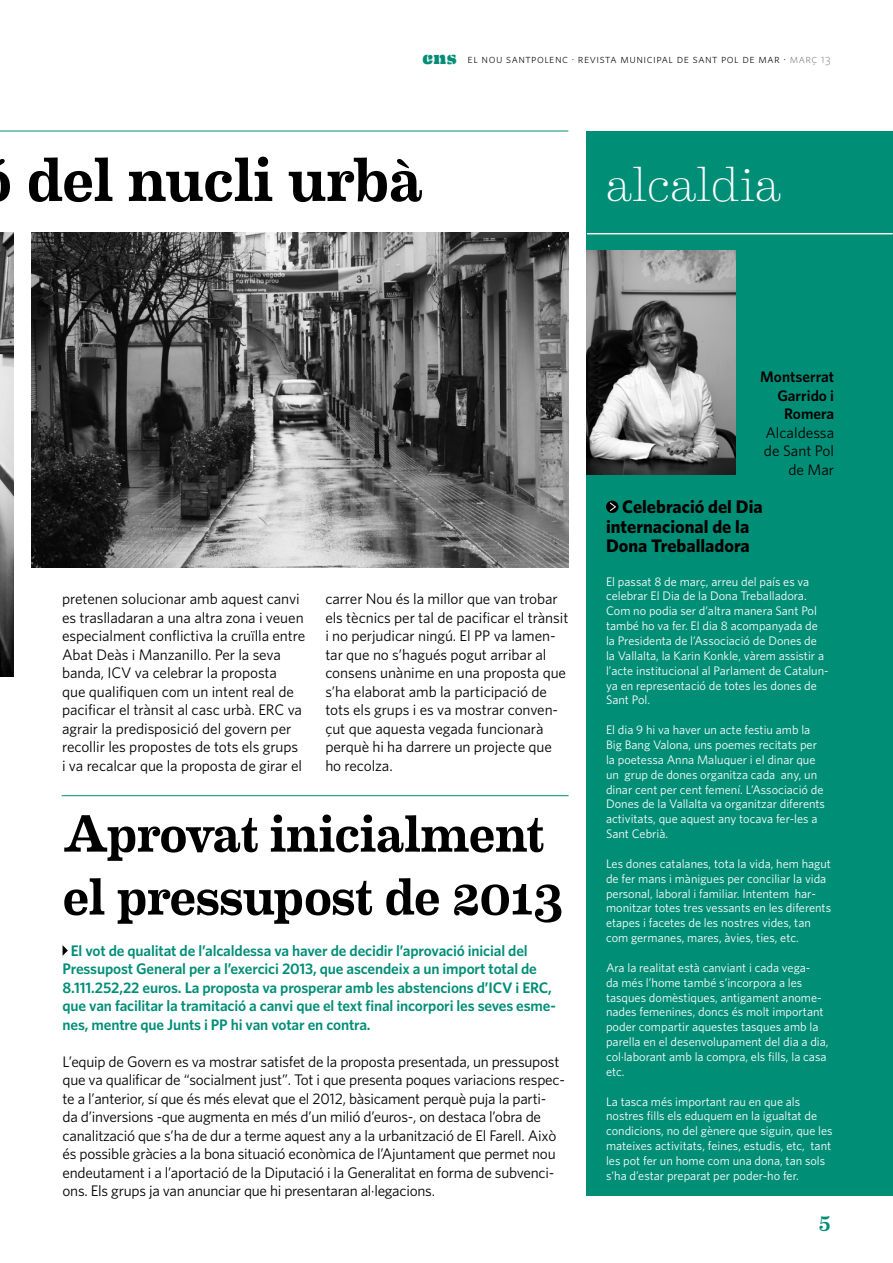
<style>
.page{position:relative;width:893px;height:1263px;background:#fff}
.page>*{position:absolute;margin:0;border:0;box-sizing:border-box;transform-origin:0 0}
.t1{font:500 62.7px "Eames Century Modern";letter-spacing:-.01em;color:#000}
.t2{font:500 52.5px/62.8px "Eames Century Modern";letter-spacing:-.015em;color:#000}
.t3{font:100 49.5px "Eames Century Modern";letter-spacing:-.01em;color:#fff}
.t4{font:500 20.4px "Eames Century Modern";color:#008e77}
.t5{font:700 18.15px/19.6px "Whitney";color:#000}
.t6{font:15.3px/18.5px "Whitney";letter-spacing:-.015em;color:#000}
.t7{font:600 15.3px/18.5px "Whitney";letter-spacing:-.01em;color:#008e77}
.t8{font:600 15.3px/18.5px "Whitney";color:#000;text-align:right}
.t9{font:12.45px/14.9px "Whitney";color:#fff}
.t10{font:12.15px "Whitney Light SC";letter-spacing:.04em;color:#000}
.s1{font-family:"Eames Century Modern Stencil";font-size:18.9px;color:#008e77}
.s2{color:#808284}
</style>
<div class="page">
<img style="left:0;top:233px;width:13px;height:444px">
<hr style="left:0;top:131px;width:568px;height:1px;background:#008e77">
<div style="left:587px;top:131px;width:305px;height:1065px;background:#008e77"></div>
<hr style="left:587px;top:233px;width:305px;height:1px;background:#fff">
<div style="left:606px;top:501px;width:12px;height:12px;background:#000;border-radius:50%"></div>
<svg style="left:610px;top:503px;width:6px;height:8px"></svg>
<img style="left:587px;top:250px;width:148px;height:224px">
<hr style="left:62px;top:795px;width:506px;height:1px;background:#008e77">
<img style="left:32px;top:233px;width:536px;height:334px">
<svg style="left:63px;top:945px;width:5px;height:11px"></svg>
<p class="t10" style="left:422px;top:54px;width:409px"><span class="s1">ens</span> el nou santpolenc · revista municipal de sant pol de mar · <span class="s2">març 13</span></p>
<h1 class="t1" style="left:26px;top:156px;width:398px">del nucli urbà</h1>
<h3 class="t3" style="left:606px;top:155px;width:176px">alcaldia</h3>
<p class="t6" style="left:62px;top:590px;width:244px">pretenen solucionar amb aquest canvi es traslladaran a una altra zona i veuen especialment conflictiva la cruïlla entre Abat Deàs i Manzanillo. Per la seva banda, ICV va celebrar la proposta<br>que qualifiquen com un intent real de pacificar el trànsit al casc urbà. ERC va agrair la predisposició del govern per recollir les propostes de tots els grups i va recalcar que la proposta de girar el</p>
<p class="t6" style="left:325px;top:591px;width:244px">carrer Nou és la millor que van trobar els tècnics per tal de pacificar el trànsit i no perjudicar ningú. El PP va lamen&shy;tar que no s’hagués pogut arribar al consens unànime en una proposta que s’ha elaborat amb la participació de tots els grups i es va mostrar conven&shy;çut que aquesta vegada funcionarà perquè hi ha darrere un projecte que ho recolza.</p>
<h2 class="t2" style="left:63px;top:807px;width:502px">Aprovat inicialment el pressupost de 2013</h2>
<p class="t7" style="left:63px;top:942px;width:494px;text-indent:8px">El vot de qualitat de l’alcaldessa va haver de decidir l’aprovació inicial del Pressupost General per a l’exercici 2013, que ascendeix a un import total de 8.111.252,22 euros. La proposta va prosperar amb les abstencions d’ICV i ERC, que van facilitar la tramitació a canvi que el text final incorpori les seves esme&shy;nes, mentre que Junts i PP hi van votar en contra.</p>
<p class="t6" style="left:63px;top:1054px;width:504px">L’equip de Govern es va mostrar satisfet de la proposta presentada, un pressupost que va qualificar de “socialment just”. Tot i que presenta poques variacions respec&shy;te a l’anterior, sí que és més elevat que el 2012, bàsicament perquè puja la parti&shy;da d’inversions -que augmenta en més d’un milió d’euros-, on destaca l’obra de canalització que s’ha de dur a terme aquest any a la urbanització de El Farell. Això és possible gràcies a la bona situació econòmica de l’Ajuntament que permet nou endeutament i a l’aportació de la Diputació i la Generalitat en forma de subvenci&shy;ons. Els grups ja van anunciar que hi presentaran al·legacions.</p>
<p class="t8" style="left:760px;top:369px;width:75px">Montserrat<br>Garrido i<br>Romera</p>
<p class="t6" style="left:764px;top:423px;width:72px;text-align:right">Alcaldessa de Sant Pol de Mar</p>
<h3 class="t5" style="left:606px;top:498px;width:158px;text-indent:16px">Celebració del Dia internacional de la<br>Dona Treballadora</h3>
<p class="t9" style="left:606px;top:574px;width:224px">El passat 8 de març, arreu del país es va celebrar El Dia de la Dona Treballadora.<br>Com no podia ser d’altra manera Sant Pol també ho va fer. El dia 8 acompanyada de la Presidenta de l’Associació de Dones de la Vallalta, la Karin Konkle, vàrem assistir a l’acte institucional al Parlament de Catalun&shy;ya en representació de totes les dones de Sant Pol.</p>
<p class="t9" style="left:606px;top:722px;width:220px">El dia 9 hi va haver un acte festiu amb la Big Bang Valona, uns poemes recitats per la poetessa Anna Maluquer i el dinar que un grup de dones organitza cada any, un dinar cent per cent femení. L’Associació de Dones de la Vallalta va organitzar diferents activitats, que aquest any tocava fer-les a Sant Cebrià.</p>
<p class="t9" style="left:606px;top:856px;width:226px">Les dones catalanes, tota la vida, hem hagut de fer mans i mànigues per conciliar la vida personal, laboral i familiar. Intentem har&shy;monitzar totes tres vessants en les diferents etapes i facetes de les nostres vides, tan com germanes, mares, àvies, ties, etc.</p>
<p class="t9" style="left:606px;top:960px;width:224px">Ara la realitat està canviant i cada vega-<br>da més l’home també s’incorpora a les tasques domèstiques, antigament anome&shy;nades femenines, doncs és molt important poder compartir aquestes tasques amb la parella en el desenvolupament del dia a dia, col·laborant amb la compra, els fills, la casa etc.</p>
<p class="t9" style="left:606px;top:1094px;width:228px">La tasca més important rau en que als nostres fills els eduquem en la igualtat de condicions, no del gènere que siguin, que les mateixes activitats, feines, estudis, etc, tant les pot fer un home com una dona, tan sols s’ha d’estar preparat per poder-ho fer.</p>
<h3 class="t4" style="left:818px;top:1214px;width:13px">5</h3>
</div>
